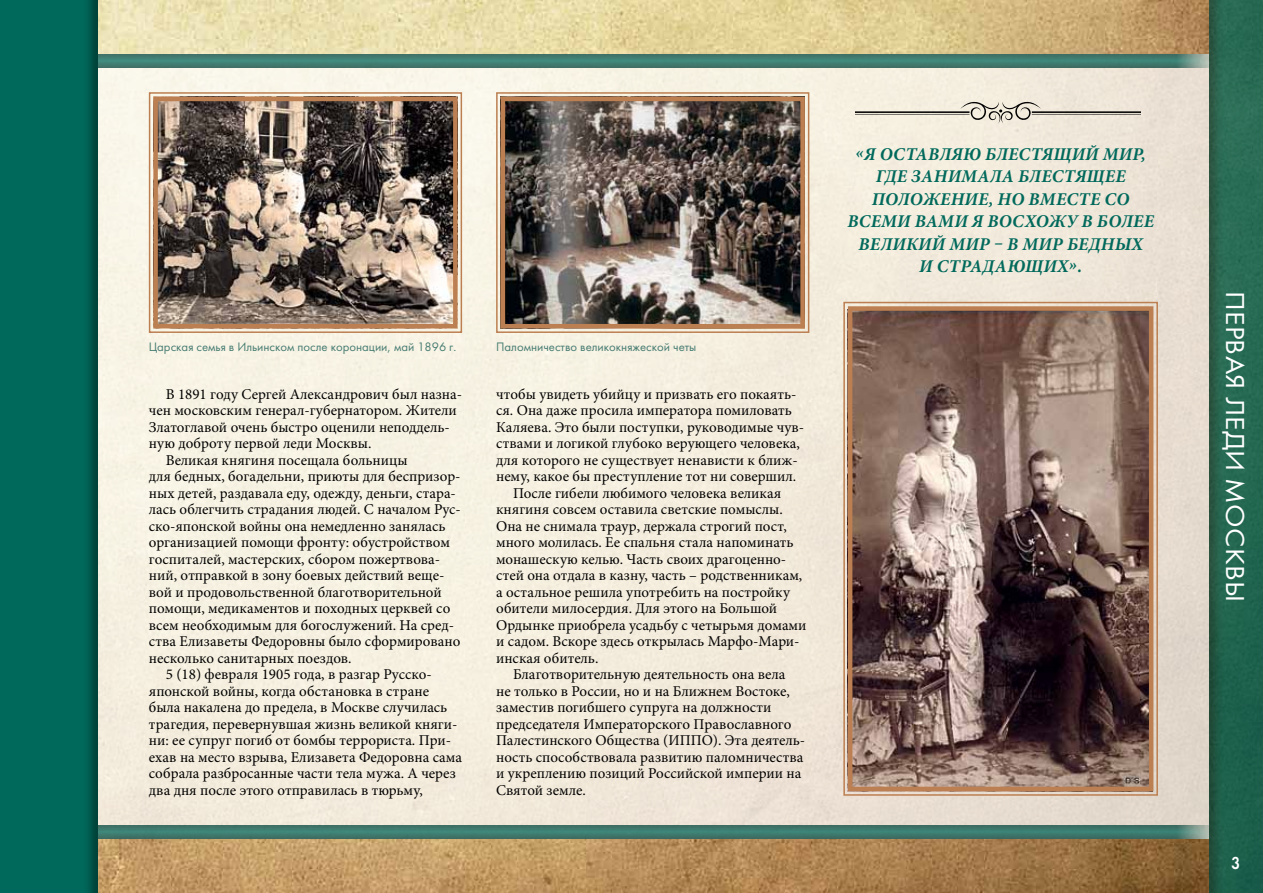
<style>
.page{position:relative;width:1263px;height:893px;background:#fff}
.page>*{position:absolute;margin:0;border:0;box-sizing:border-box;transform-origin:0 0}
.t1{font:27px "Futura";letter-spacing:.01em;color:#fff;scale:1.1 1}
.t2{font:italic 700 18px/22.5px "Minion Pro";letter-spacing:.01em;color:#00695b;text-align:center}
.t3{font:18px "Futura Demi";color:#fff;scale:.85 1}
.t4{font:15px "Minion Pro";color:#000}
.t5{font:12.75px "Futura";color:#477c72}
</style>
<div class="page">
<img style="left:100px;top:0;width:1107px;height:893px">
<div style="left:1207px;top:0;width:56px;height:893px;background:#000;opacity:.5"></div>
<div style="left:0;top:54px;width:1209px;height:785px;background:linear-gradient(to right,#faf6e6,#ede3d5)"></div>
<div style="left:0;top:48px;width:1215px;height:26px;background:#000;opacity:.5"></div>
<div style="left:0;top:819px;width:1215px;height:27px;background:#000;opacity:.5"></div>
<svg style="left:148px;top:91px;width:315px;height:243px;background:#7e7066"></svg>
<div style="left:153px;top:97px;width:305px;height:231px;border:4px solid #bc7f51"></div>
<img style="left:495px;top:91px;width:315px;height:243px">
<div style="left:501px;top:97px;width:304px;height:231px;border:4px solid #bc7f51"></div>
<svg style="left:843px;top:301px;width:316px;height:495px;background:#7d655e"></svg>
<div style="left:848px;top:306px;width:305px;height:485px;border:4px solid #bc7f51"></div>
<svg style="left:855px;top:100px;width:285px;height:26px;background:#dad3c6"></svg>
<div style="left:0;top:0;width:100px;height:893px;background:#000;opacity:.5"></div>
<p class="t5" style="left:149px;top:339px;width:309px">Царская семья в Ильинском после коронации, май 1896 г.</p>
<p class="t5" style="left:496px;top:339px;width:202px">Паломничество великокняжеской четы</p>
<p class="t4" style="left:166px;top:384px;width:298px">В 1891 году Сергей Александрович был назна-</p>
<p class="t4" style="left:149px;top:401px;width:310px">чен московским генерал-губернатором. Жители</p>
<p class="t4" style="left:149px;top:417px;width:302px">Златоглавой очень быстро оценили неподдель-</p>
<p class="t4" style="left:149px;top:434px;width:224px">ную доброту первой леди Москвы.</p>
<p class="t4" style="left:166px;top:450px;width:243px">Великая княгиня посещала больницы</p>
<p class="t4" style="left:149px;top:467px;width:313px">для бедных, богадельни, приюты для беспризор-</p>
<p class="t4" style="left:149px;top:483px;width:309px">ных детей, раздавала еду, одежду, деньги, стара-</p>
<p class="t4" style="left:149px;top:500px;width:314px">лась облегчить страдания людей. С началом Рус-</p>
<p class="t4" style="left:149px;top:516px;width:298px">ско-японской войны она немедленно занялась</p>
<p class="t4" style="left:149px;top:533px;width:303px">организацией помощи фронту: обустройством</p>
<p class="t4" style="left:149px;top:549px;width:293px">госпиталей, мастерских, сбором пожертвова-</p>
<p class="t4" style="left:149px;top:566px;width:297px">ний, отправкой в зону боевых действий веще-</p>
<p class="t4" style="left:149px;top:582px;width:294px">вой и продовольственной благотворительной</p>
<p class="t4" style="left:149px;top:599px;width:303px">помощи, медикаментов и походных церквей со</p>
<p class="t4" style="left:149px;top:615px;width:307px">всем необходимым для богослужений. На сред-</p>
<p class="t4" style="left:149px;top:632px;width:313px">ства Елизаветы Федоровны было сформировано</p>
<p class="t4" style="left:149px;top:648px;width:204px">несколько санитарных поездов.</p>
<p class="t4" style="left:166px;top:665px;width:267px">5 (18) февраля 1905 года, в разгар Русско-</p>
<p class="t4" style="left:149px;top:681px;width:282px">японской войны, когда обстановка в стране</p>
<p class="t4" style="left:149px;top:698px;width:300px">была накалена до предела, в Москве случилась</p>
<p class="t4" style="left:149px;top:714px;width:310px">трагедия, перевернувшая жизнь великой княги-</p>
<p class="t4" style="left:149px;top:731px;width:304px">ни: ее супруг погиб от бомбы террориста. При-</p>
<p class="t4" style="left:149px;top:747px;width:315px">ехав на место взрыва, Елизавета Федоровна сама</p>
<p class="t4" style="left:149px;top:764px;width:309px">собрала разбросанные части тела мужа. А через</p>
<p class="t4" style="left:149px;top:780px;width:276px">два дня после этого отправилась в тюрьму,</p>
<p class="t4" style="left:496px;top:384px;width:302px">чтобы увидеть убийцу и призвать его покаять-</p>
<p class="t4" style="left:496px;top:401px;width:297px">ся. Она даже просила императора помиловать</p>
<p class="t4" style="left:496px;top:417px;width:310px">Каляева. Это были поступки, руководимые чув-</p>
<p class="t4" style="left:496px;top:434px;width:305px">ствами и логикой глубоко верующего человека,</p>
<p class="t4" style="left:496px;top:450px;width:303px">для которого не существует ненависти к ближ-</p>
<p class="t4" style="left:496px;top:467px;width:302px">нему, какое бы преступление тот ни совершил.</p>
<p class="t4" style="left:513px;top:483px;width:270px">После гибели любимого человека великая</p>
<p class="t4" style="left:496px;top:500px;width:288px">княгиня совсем оставила светские помыслы.</p>
<p class="t4" style="left:496px;top:516px;width:292px">Она не снимала траур, держала строгий пост,</p>
<p class="t4" style="left:496px;top:533px;width:299px">много молилась. Ее спальня стала напоминать</p>
<p class="t4" style="left:496px;top:549px;width:292px">монашескую келью. Часть своих драгоценно-</p>
<p class="t4" style="left:496px;top:566px;width:308px">стей она отдала в казну, часть – родственникам,</p>
<p class="t4" style="left:496px;top:582px;width:295px">а остальное решила употребить на постройку</p>
<p class="t4" style="left:496px;top:599px;width:283px">обители милосердия. Для этого на Большой</p>
<p class="t4" style="left:496px;top:615px;width:312px">Ордынке приобрела усадьбу с четырьмя домами</p>
<p class="t4" style="left:496px;top:632px;width:305px">и садом. Вскоре здесь открылась Марфо-Мари-</p>
<p class="t4" style="left:496px;top:648px;width:104px">инская обитель.</p>
<p class="t4" style="left:513px;top:665px;width:274px">Благотворительную деятельность она вела</p>
<p class="t4" style="left:496px;top:681px;width:295px">не только в России, но и на Ближнем Востоке,</p>
<p class="t4" style="left:496px;top:698px;width:277px">заместив погибшего супруга на должности</p>
<p class="t4" style="left:496px;top:714px;width:297px">председателя Императорского Православного</p>
<p class="t4" style="left:496px;top:731px;width:310px">Палестинского Общества (ИППО). Эта деятель-</p>
<p class="t4" style="left:496px;top:747px;width:309px">ность способствовала развитию паломничества</p>
<p class="t4" style="left:496px;top:764px;width:307px">и укреплению позиций Российской империи на</p>
<p class="t4" style="left:496px;top:780px;width:91px">Святой земле.</p>
<p class="t2" style="left:847px;top:142px;width:308px">«Я оставляю блестящий мир, где занимала блестящее положение, но вместе со всеми вами я восхожу в более великий мир – в мир бедных<br>и страдающих».</p>
<h1 class="t1" style="left:1251px;top:291px;width:284px;rotate:90deg">Первая леди Москвы</h1>
<p class="t3" style="left:1231px;top:852px;width:12px">3</p>
</div>
